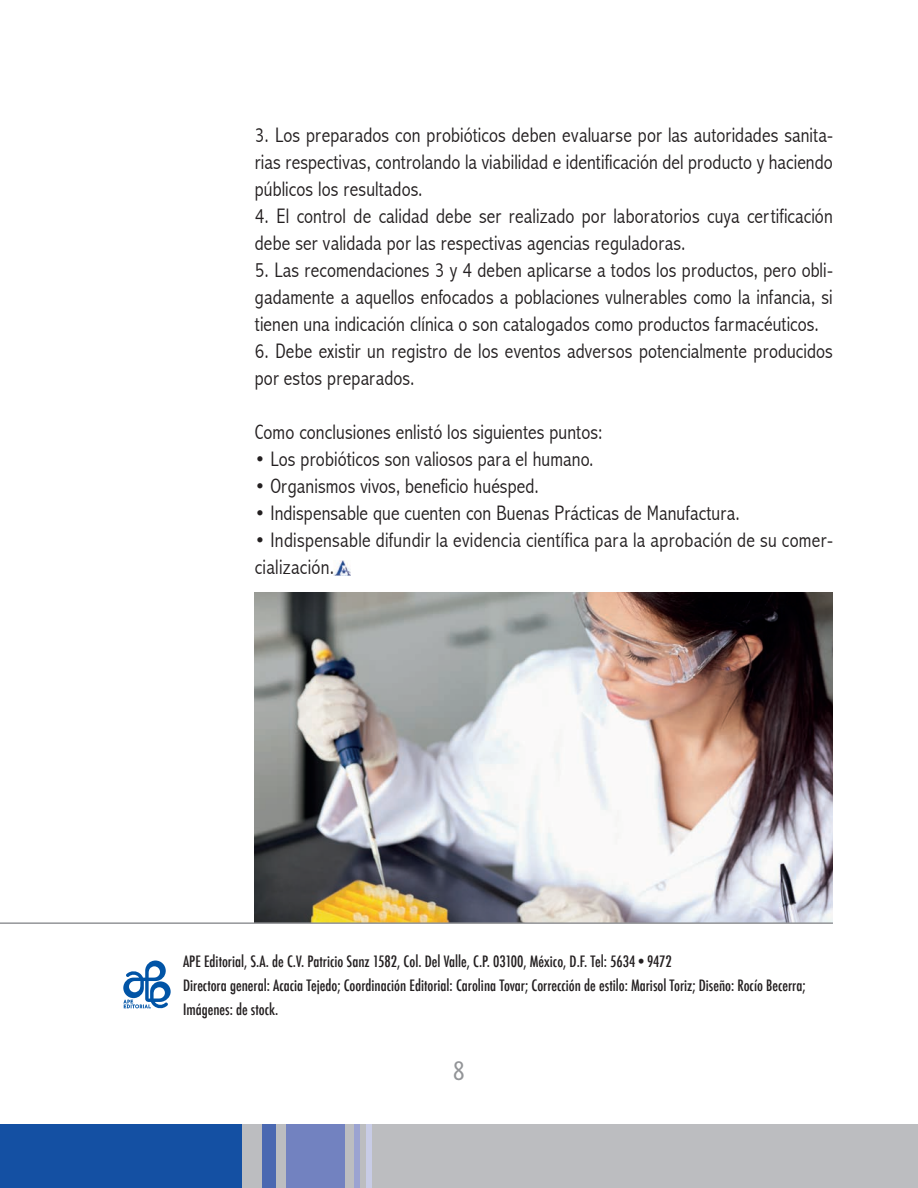
<style>
.page{position:relative;width:918px;height:1188px;background:#fff}
.page>*{position:absolute;margin:0;border:0;box-sizing:border-box;transform-origin:0 0}
.t1{font:27px "Dax Condensed";color:#939598}
.t2{font:300 condensed 21px/27px "Abadi";letter-spacing:.005em;color:#231f20}
.t3{font:500 condensed 15.3px/24px "Futura";color:#231f20}
</style>
<div class="page">
<div style="left:0;top:1124px;width:249px;height:64px;background:#1450a3"></div>
<div style="left:242px;top:1124px;width:676px;height:64px;background:#bcbdc0"></div>
<div style="left:263px;top:1124px;width:13px;height:64px;background:#4a68b1"></div>
<div style="left:286px;top:1124px;width:58px;height:64px;background:#7282c0"></div>
<div style="left:354px;top:1124px;width:6px;height:64px;background:#9ba3d1"></div>
<div style="left:366px;top:1124px;width:5px;height:64px;background:#c8cce6"></div>
<img style="left:255px;top:593px;width:578px;height:329px">
<svg style="left:123px;top:961px;width:48px;height:48px"></svg>
<hr style="left:0;top:922px;width:833px;height:2px;background:#939598">
<img style="left:334px;top:561px;width:17px;height:14px">
<p class="t2" style="left:255px;top:122px;width:579px;text-align:justify">3. Los preparados con probióticos deben evaluarse por las autoridades sanita&shy;rias respectivas, controlando la viabilidad e identificación del producto y haciendo públicos los resultados.</p>
<p class="t2" style="left:255px;top:203px;width:579px">4. El control de calidad debe ser realizado por laboratorios cuya certificación debe ser validada por las respectivas agencias reguladoras.</p>
<p class="t2" style="left:255px;top:257px;width:580px;text-align:justify">5. Las recomendaciones 3 y 4 deben aplicarse a todos los productos, pero obli&shy;gadamente a aquellos enfocados a poblaciones vulnerables como la infancia, si tienen una indicación clínica o son catalogados como productos farmacéuticos.</p>
<p class="t2" style="left:255px;top:338px;width:580px">6. Debe existir un registro de los eventos adversos potencialmente producidos por estos preparados.</p>
<p class="t2" style="left:255px;top:419px;width:349px">Como conclusiones enlistó los siguientes puntos:</p>
<p class="t2" style="left:255px;top:446px;width:340px">• Los probióticos son valiosos para el humano.</p>
<p class="t2" style="left:255px;top:473px;width:285px">• Organismos vivos, beneficio huésped.</p>
<p class="t2" style="left:255px;top:500px;width:487px">• Indispensable que cuenten con Buenas Prácticas de Manufactura.</p>
<p class="t2" style="left:255px;top:527px;width:580px">• Indispensable difundir la evidencia científica para la aprobación de su comer&shy;cialización.</p>
<p class="t3" style="left:183px;top:949px;width:624px">APE Editorial, S.A. de C.V. Patricio Sanz 1582, Col. Del Valle, C.P. 03100, México, D.F. Tel: 5634•9472<br>Directora general: Acacia Tejedo; Coordinación Editorial: Carolina Tovar; Corrección de estilo: Marisol Toriz; Diseño: Rocío Becerra;<br>Imágenes: de stock.</p>
<p class="t1" style="left:453px;top:1056px;width:14px">8</p>
</div>
